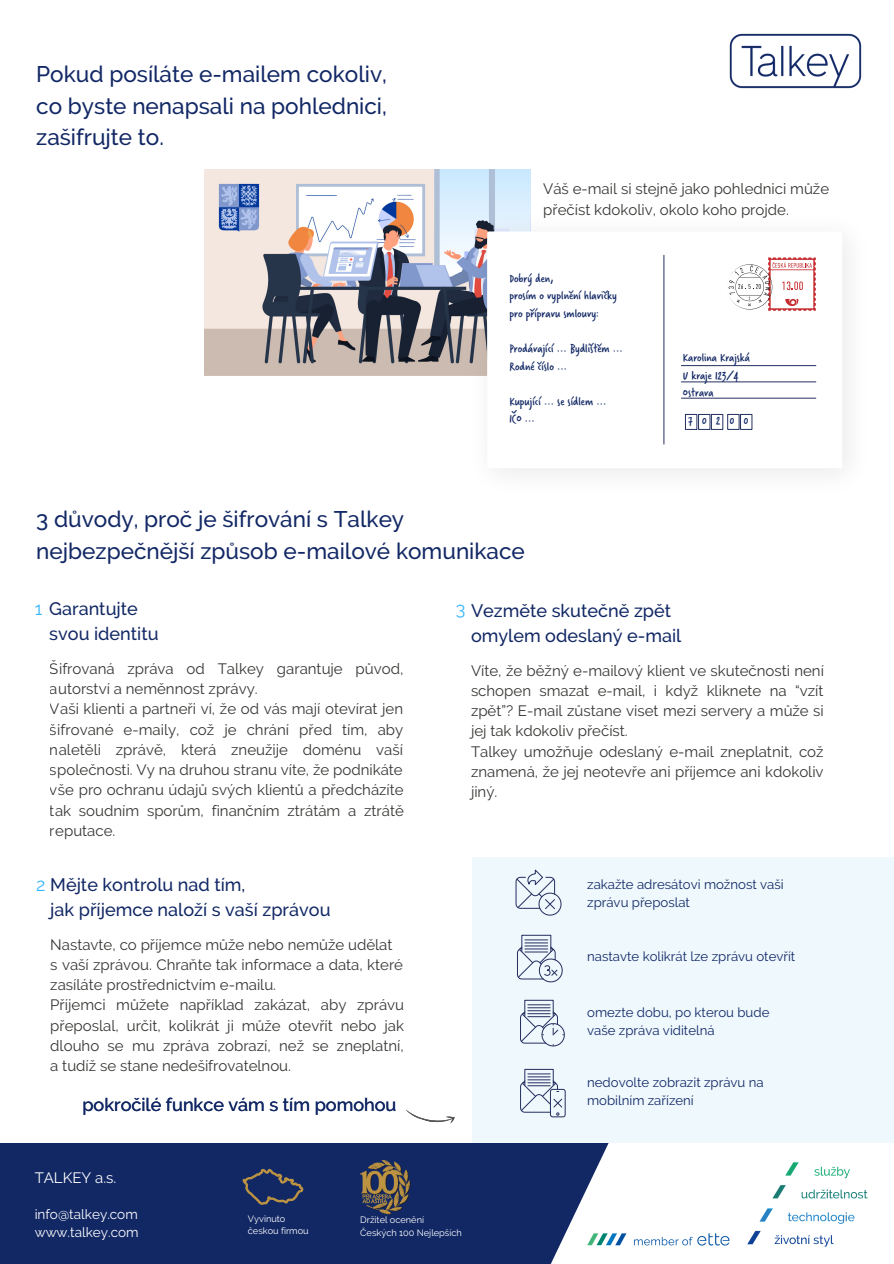
<style>
.page{position:relative;width:894px;height:1264px;background:#fff}
.page>*{position:absolute;margin:0;border:0;box-sizing:border-box;transform-origin:0 0}
.t1{font:500 22.5px/31.5px "Raleway";color:#122865;text-align:justify}
.t2{font:500 18px "Raleway";color:#122865}
.t3{font:15px/20.2px "Raleway";color:#1d1d1b}
.t4{font:15px "Raleway";color:#fff}
.t5{font:13.5px "Raleway";color:#fff}
.t6{font:13.2px "Raleway";color:#122865}
.t7{font:12.75px "Verveine";color:#122865}
.t8{font:12.45px "Verveine";color:#122865}
.t9{font:9.15px "Raleway";color:#fff}
.s1{font-weight:400;color:#38b6ff}
</style>
<div class="page">
<img style="left:205px;top:169px;width:325px;height:207px">
<img style="left:729px;top:33px;width:133px;height:56px">
<div style="left:0;top:1143px;width:792px;height:120px;background:#122865"></div>
<svg style="left:542px;top:1142px;width:311px;height:121px;fill:#fff"></svg>
<div style="left:472px;top:857px;width:421px;height:285px;background:#eaf7fd"></div>
<svg style="left:515px;top:869px;width:46px;height:46px"></svg>
<div style="left:521px;top:934px;width:30px;height:18px;border:1px solid #252f5f"></div>
<svg style="left:517px;top:939px;width:45px;height:43px"></svg>
<div style="left:524px;top:999px;width:29px;height:17px;border:1px solid #252f5f"></div>
<svg style="left:520px;top:1004px;width:45px;height:42px"></svg>
<div style="left:524px;top:1069px;width:29px;height:16px;border:1px solid #252f5f"></div>
<svg style="left:520px;top:1073px;width:46px;height:44px"></svg>
<img style="left:360px;top:1160px;width:51px;height:54px">
<svg style="left:242px;top:1169px;width:61px;height:35px"></svg>
<img style="left:578px;top:1221px;width:161px;height:36px">
<img style="left:742px;top:1157px;width:126px;height:94px">
<img style="left:456px;top:201px;width:392px;height:272px">
<svg style="left:487px;top:231px;width:355px;height:237px"></svg>
<hr style="left:663px;top:255px;width:1px;height:189px;background:#242f5f">
<hr style="left:681px;top:365px;width:134px;height:1px;background:#242f5f">
<hr style="left:681px;top:381px;width:134px;height:1px;background:#242f5f">
<hr style="left:681px;top:398px;width:134px;height:1px;background:#242f5f">
<div style="left:685px;top:414px;width:12px;height:15px;border:1px solid #242f5f"></div>
<div style="left:698px;top:414px;width:12px;height:15px;border:1px solid #242f5f"></div>
<div style="left:711px;top:414px;width:11px;height:15px;border:1px solid #242f5f"></div>
<div style="left:727px;top:414px;width:12px;height:15px;border:1px solid #242f5f"></div>
<div style="left:740px;top:414px;width:12px;height:15px;border:1px solid #242f5f"></div>
<svg style="left:726px;top:257px;width:89px;height:54px"></svg>
<svg style="left:406px;top:1109px;width:49px;height:15px"></svg>
<p class="t1" style="left:36px;top:59px;width:352px">Pokud posíláte e-mailem cokoliv, co byste nenapsali na pohlednici, zašifrujte to.</p>
<p class="t3" style="left:543px;top:179px;width:287px">Váš e-mail si stejně jako pohlednici může přečíst kdokoliv, okolo koho projde.</p>
<p class="t7" style="left:509px;top:269px;width:46px">Dobrý den,</p>
<p class="t7" style="left:509px;top:287px;width:109px">prosím o vyplnění hlavičky</p>
<p class="t7" style="left:509px;top:304px;width:91px">pro přípravu smlouvy:</p>
<p class="t7" style="left:509px;top:340px;width:115px">Prodávající ... Bydlištěm ...</p>
<p class="t7" style="left:509px;top:357px;width:59px">Rodné číslo ...</p>
<p class="t7" style="left:509px;top:392px;width:98px">Kupující ... se sídlem ...</p>
<p class="t7" style="left:509px;top:410px;width:27px">IČO ...</p>
<p class="t8" style="left:682px;top:349px;width:68px">Karolina Krajská</p>
<p class="t8" style="left:682px;top:367px;width:57px">U kraje 123/4</p>
<p class="t8" style="left:682px;top:384px;width:32px">Ostrava</p>
<p class="t8" style="left:688px;top:412px;width:62px">70200</p>
<p class="t1" style="left:36px;top:503px;width:369px">3 důvody, proč je šifrování s Talkey</p>
<p class="t1" style="left:36px;top:535px;width:490px">nejbezpečnější způsob e-mailové komunikace</p>
<p class="t2" style="left:35px;top:598px;width:105px"><span class="s1">1</span> Garantujte</p>
<p class="t2" style="left:49px;top:623px;width:111px">svou identitu</p>
<p class="t3" style="left:50px;top:658px;width:355px">Šifrovaná zpráva od Talkey garantuje původ, autorství a neměnnost zprávy.<br>Vaši klienti a partneři ví, že od vás mají otevírat jen šifrované e-maily, což je chrání před tím, aby naletěli zprávě, která zneužije doménu vaší společnosti. Vy na druhou stranu víte, že podnikáte vše pro ochranu údajů svých klientů a předcházíte tak soudním sporům, finančním ztrátám a ztrátě reputace.</p>
<p class="t2" style="left:36px;top:874px;width:211px"><span class="s1">2</span> Mějte kontrolu nad tím,</p>
<p class="t2" style="left:50px;top:899px;width:281px">jak příjemce naloží s vaší zprávou</p>
<p class="t3" style="left:50px;top:934px;width:355px">Nastavte, co příjemce může nebo nemůže udělat<br>s vaší zprávou. Chraňte tak informace a data, které zasíláte prostřednictvím e-mailu.<br>Příjemci můžete například zakázat, aby zprávu přeposlal, určit, kolikrát ji může otevřít nebo jak dlouho se mu zpráva zobrazí, než se zneplatní, a tudíž se stane nedešifrovatelnou.</p>
<p class="t2" style="left:82px;top:1093px;width:315px">pokročilé funkce vám s tím pomohou</p>
<p class="t2" style="left:455px;top:600px;width:217px"><span class="s1">3</span> Vezměte skutečně zpět</p>
<p class="t2" style="left:471px;top:624px;width:212px">omylem odeslaný e-mail</p>
<p class="t3" style="left:471px;top:660px;width:354px">Víte, že běžný e-mailový klient ve skutečnosti není schopen smazat e-mail, i když kliknete na “vzít zpět”? E-mail zůstane viset mezi servery a může si jej tak kdokoliv přečíst.<br>Talkey umožňuje odeslaný e-mail zneplatnit, což znamená, že jej neotevře ani příjemce ani kdokoliv jiný.</p>
<p class="t6" style="left:587px;top:876px;width:198px">zakažte adresátovi možnost vaši</p>
<p class="t6" style="left:587px;top:894px;width:104px">zprávu přeposlat</p>
<p class="t6" style="left:587px;top:948px;width:210px">nastavte kolikrát lze zprávu otevřít</p>
<p class="t6" style="left:587px;top:1004px;width:184px">omezte dobu, po kterou bude</p>
<p class="t6" style="left:587px;top:1022px;width:129px">vaše zpráva viditelná</p>
<p class="t6" style="left:587px;top:1074px;width:178px">nedovolte zobrazit zprávu na</p>
<p class="t6" style="left:587px;top:1092px;width:108px">mobilním zařízení</p>
<p class="t4" style="left:35px;top:1169px;width:83px">TALKEY a.s.</p>
<p class="t5" style="left:35px;top:1206px;width:105px">info@talkey.com</p>
<p class="t5" style="left:35px;top:1224px;width:105px">www.talkey.com</p>
<p class="t9" style="left:248px;top:1212px;width:39px">Vyvinuto</p>
<p class="t9" style="left:248px;top:1225px;width:62px">českou firmou</p>
<p class="t9" style="left:360px;top:1214px;width:65px">Držitel ocenění</p>
<p class="t9" style="left:360px;top:1226px;width:103px">Českých 100 Nejlepších</p>
</div>
